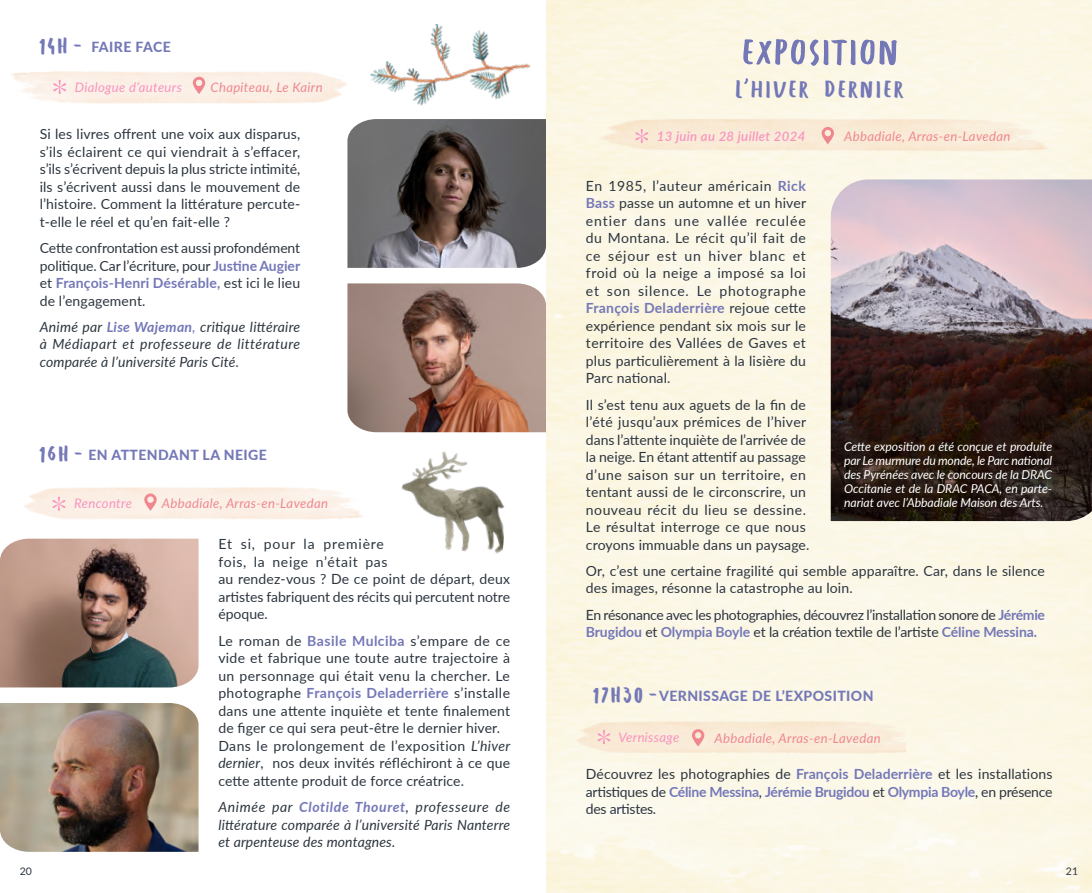
<style>
.page{position:relative;width:1092px;height:893px;background:#fff}
.page>*{position:absolute;margin:0;border:0;box-sizing:border-box;transform-origin:0 0}
.t1{font:52.5px "FREETAPE";letter-spacing:.03em;color:#7478b7}
.t2{font:43.75px "FREETAPE";letter-spacing:.005em;color:#7478b7}
.t3{font:14px/17.5px "Lato";letter-spacing:.01em;color:#2c353f;text-align:justify}
.t4{font:italic 14px/17.5px "Lato";letter-spacing:.01em;color:#2c353f;text-align:justify}
.t5{font:14px/17.5px "Lato";letter-spacing:-.02em;color:#2c353f}
.t6{font:800 14px "Lato";letter-spacing:.03em;color:#7478b7}
.t7{font:italic 13.12px "Lato";letter-spacing:.025em;color:#f0878f}
.t8{font:italic 13.12px "Lato";letter-spacing:.025em;color:#f993c0}
.t9{font:italic 600 13.12px "Lato";letter-spacing:.025em;color:#f993c0}
.t10{font:italic 12.25px/14px "Lato";letter-spacing:-.005em;color:#fff;text-align:justify}
.t11{font:10.5px "Lato";color:#2c353f}
.s1{font-family:"Hand Originals";font-weight:400;font-size:9.62px}
.s2{font-weight:700;color:#7478b7}
.s3{color:#7478b7}
.s4{font-style:normal}
.s5{font-style:italic}
</style>
<div class="page">
<svg style="left:53px;top:80px;width:13px;height:14px"></svg>
<svg style="left:192px;top:77px;width:13px;height:17px"></svg>
<img style="left:347px;top:119px;width:199px;height:149px">
<img style="left:0;top:539px;width:198px;height:148px">
<img style="left:347px;top:283px;width:199px;height:149px">
<img style="left:0;top:703px;width:198px;height:149px">
<img style="left:830px;top:179px;width:261px;height:342px">
<svg style="left:820px;top:127px;width:14px;height:17px"></svg>
<svg style="left:635px;top:129px;width:13px;height:14px"></svg>
<svg style="left:690px;top:729px;width:14px;height:17px"></svg>
<svg style="left:597px;top:730px;width:13px;height:14px"></svg>
<svg style="left:52px;top:497px;width:13px;height:14px"></svg>
<svg style="left:143px;top:493px;width:14px;height:18px"></svg>
<img style="left:401px;top:451px;width:104px;height:103px">
<img style="left:357px;top:24px;width:179px;height:108px">
<svg style="left:744px;top:78px;width:4px;height:6px"></svg>
<p class="t6" style="left:40px;top:37px;width:132px"><span class="s1">1 4 H -</span> FAIRE FACE</p>
<p class="t8" style="left:75px;top:77px;width:108px">Dialogue d’auteurs</p>
<p class="t7" style="left:210px;top:77px;width:114px">Chapiteau, Le Kairn</p>
<p class="t3" style="left:40px;top:125px;width:262px">Si les livres offrent une voix aux disparus, s’ils éclairent ce qui viendrait à s’effacer, s’ils s’écrivent depuis la plus stricte intimité, ils s’écrivent aussi dans le mouvement de l’histoire. Comment la littérature percute&shy;t-elle le réel et qu’en fait-elle ?</p>
<p class="t3" style="left:40px;top:239px;width:262px">Cette confrontation est aussi profondément politique. Car l’écriture, pour <span class="s2">Justine Augier </span>et <span class="s2">François-Henri Désérable,</span> est ici le lieu de l’engagement.</p>
<p class="t4" style="left:40px;top:317px;width:262px">Animé par <span class="s2">Lise Wajeman</span><span class="s3">,</span> critique littéraire à Médiapart et professeure de littérature comparée à l’université Paris Cité<span class="s4">.</span></p>
<p class="t6" style="left:40px;top:444px;width:229px"><span class="s1">1 6 H -</span> EN ATTENDANT LA NEIGE</p>
<p class="t8" style="left:74px;top:494px;width:59px">Rencontre</p>
<p class="t7" style="left:162px;top:494px;width:167px">Abbadiale, Arras-en-Lavedan</p>
<p class="t3" style="left:218px;top:535px;width:293px;text-align:left">Et si, pour la première<br>fois, la neige n’était pas<br>au rendez-vous ? De ce point de départ, deux artistes fabriquent des récits qui percutent notre époque.</p>
<p class="t3" style="left:218px;top:631px;width:293px;text-align:left">Le roman de <span class="s2">Basile Mulciba</span> s’empare de ce vide et fabrique une toute autre trajectoire à un personnage qui était venu la chercher. Le photographe <span class="s2">François Deladerrière</span> s’installe dans une attente inquiète et tente finalement de figer ce qui sera peut-être le dernier hiver.<br>Dans le prolongement de l’exposition <span class="s5">L’hiver dernier</span>, nos deux invités réfléchiront à ce que cette attente produit de force créatrice.</p>
<p class="t4" style="left:218px;top:798px;width:293px">Animée par <span class="s2">Clotilde Thouret</span>, professeure de littérature comparée à l’université Paris Nanterre et arpenteuse des montagnes.</p>
<h1 class="t1" style="left:742px;top:17px;width:157px">EXPOSITION</h1>
<h2 class="t2" style="left:734px;top:61px;width:172px">lhiver dernier</h2>
<p class="t9" style="left:656px;top:126px;width:150px">13 juin au 28 juillet 2024</p>
<p class="t7" style="left:844px;top:127px;width:167px">Abbadiale, Arras-en-Lavedan</p>
<p class="t3" style="left:586px;top:176px;width:222px">En 1985, l’auteur américain <span class="s2">Rick Bass</span> passe un automne et un hiver entier dans une vallée reculée du Montana. Le récit qu’il fait de ce séjour est un hiver blanc et froid où la neige a imposé sa loi et son silence. Le photographe <span class="s2">François Deladerrière</span> rejoue cette expérience pendant six mois sur le territoire des Vallées de Gaves et plus particulièrement à la lisière du Parc national.</p>
<p class="t3" style="left:586px;top:395px;width:225px;text-align:left">Il s’est tenu aux aguets de la fin de l’été jusqu’aux prémices de l’hiver dans l’attente inquiète de l’arrivée de la neige. En étant attentif au passage d’une saison sur un territoire, en tentant aussi de le circonscrire, un nouveau récit du lieu se dessine.<br>Le résultat interroge ce que nous croyons immuable dans un paysage.</p>
<p class="t3" style="left:586px;top:561px;width:460px">Or, c’est une certaine fragilité qui semble apparaître. Car, dans le silence des images, résonne la catastrophe au loin.</p>
<p class="t5" style="left:586px;top:605px;width:460px">En résonance avec les photographies, découvrez l’installation sonore de <span class="s2">Jérémie<br>Brugidou</span> et <span class="s2">Olympia Boyle</span> et la création textile de l’artiste <span class="s2">Céline Messina.</span></p>
<p class="t10" style="left:844px;top:439px;width:210px">Cette exposition a été conçue et produite par Le murmure du monde, le Parc national des Pyrénées avec le concours de la DRAC Occitanie et de la DRAC PACA, en parte&shy;nariat avec l’Abbadiale Maison des Arts.</p>
<p class="t6" style="left:593px;top:685px;width:281px"><span class="s1">1 7 H 3 0 -</span> VERNISSAGE DE L’EXPOSITION</p>
<p class="t8" style="left:618px;top:727px;width:62px">Vernissage</p>
<p class="t7" style="left:714px;top:729px;width:167px">Abbadiale, Arras-en-Lavedan</p>
<p class="t3" style="left:586px;top:765px;width:468px">Découvrez les photographies de <span class="s2">François Deladerrière</span> et les installations artistiques de <span class="s2">Céline Messina</span>, <span class="s2">Jérémie Brugidou</span> et <span class="s2">Olympia Boyle</span>, en présence des artistes.</p>
<p class="t11" style="left:20px;top:864px;width:14px">20</p>
<p class="t11" style="left:1065px;top:864px;width:14px">21</p>
</div>
